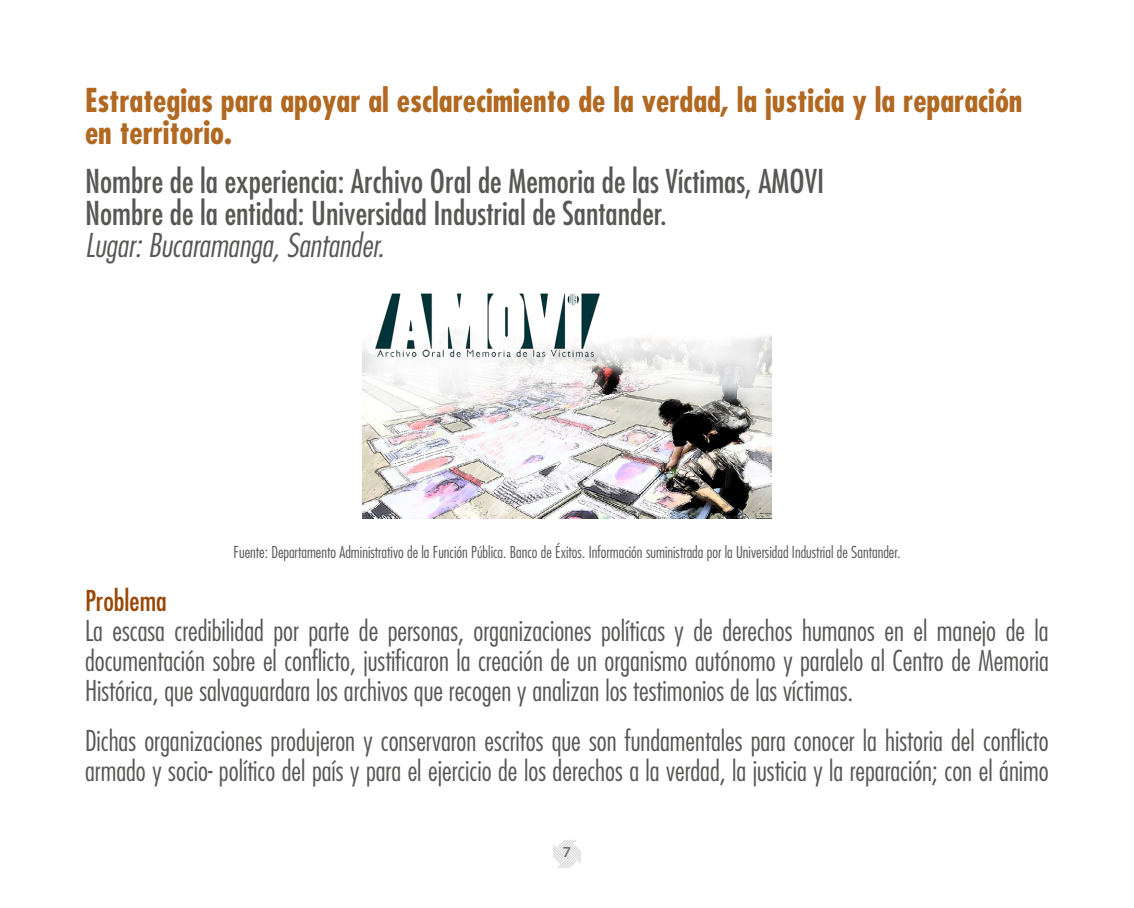
<style>
.page{position:relative;width:1134px;height:908px;background:#fff}
.page>*{position:absolute;margin:0;border:0;box-sizing:border-box;transform-origin:0 0}
.t1{font:condensed 32px/32px "Futura Std";color:#575756}
.t2{font:700 condensed 32px/32px "Futura Std";color:#b16821}
.t3{font:italic 300 condensed 32px "Futura Std";color:#575756}
.t4{font:300 condensed 28px/30px "Futura Std";color:#575756;text-align:justify}
.t5{font:condensed 28px "Futura Std";color:#984806}
.t6{font:300 condensed 16px "Futura Std";color:#575756}
.t7{font:700 13.8px "Lato";color:#706f6f}
</style>
<div class="page">
<svg style="left:553px;top:840px;width:28px;height:27px"></svg>
<img style="left:362px;top:293px;width:410px;height:225px">
<p class="t2" style="left:85px;top:84px;width:939px">Estrategias para apoyar al esclarecimiento de la verdad, la justicia y la reparación en territorio.</p>
<p class="t1" style="left:85px;top:164px;width:741px">Nombre de la experiencia: Archivo Oral de Memoria de las Víctimas, AMOVI<br>Nombre de la entidad: Universidad Industrial de Santander.</p>
<p class="t3" style="left:85px;top:226px;width:301px">Lugar: Bucaramanga, Santander.</p>
<p class="t6" style="left:234px;top:542px;width:668px">Fuente: Departamento Administrativo de la Función Pública. Banco de Éxitos. Información suministrada por la Universidad Industrial de Santander.</p>
<p class="t5" style="left:85px;top:583px;width:83px">Problema</p>
<p class="t4" style="left:85px;top:615px;width:965px">La escasa credibilidad por parte de personas, organizaciones políticas y de derechos humanos en el manejo de la documentación sobre el conflicto, justificaron la creación de un organismo autónomo y paralelo al Centro de Memoria Histórica, que salvaguardara los archivos que recogen y analizan los testimonios de las víctimas.</p>
<p class="t4" style="left:85px;top:725px;width:965px">Dichas organizaciones produjeron y conservaron escritos que son fundamentales para conocer la historia del conflicto armado y socio- político del país y para el ejercicio de los derechos a la verdad, la justicia y la reparación; con el ánimo</p>
<p class="t7" style="left:563px;top:841px;width:10px">7</p>
</div>
